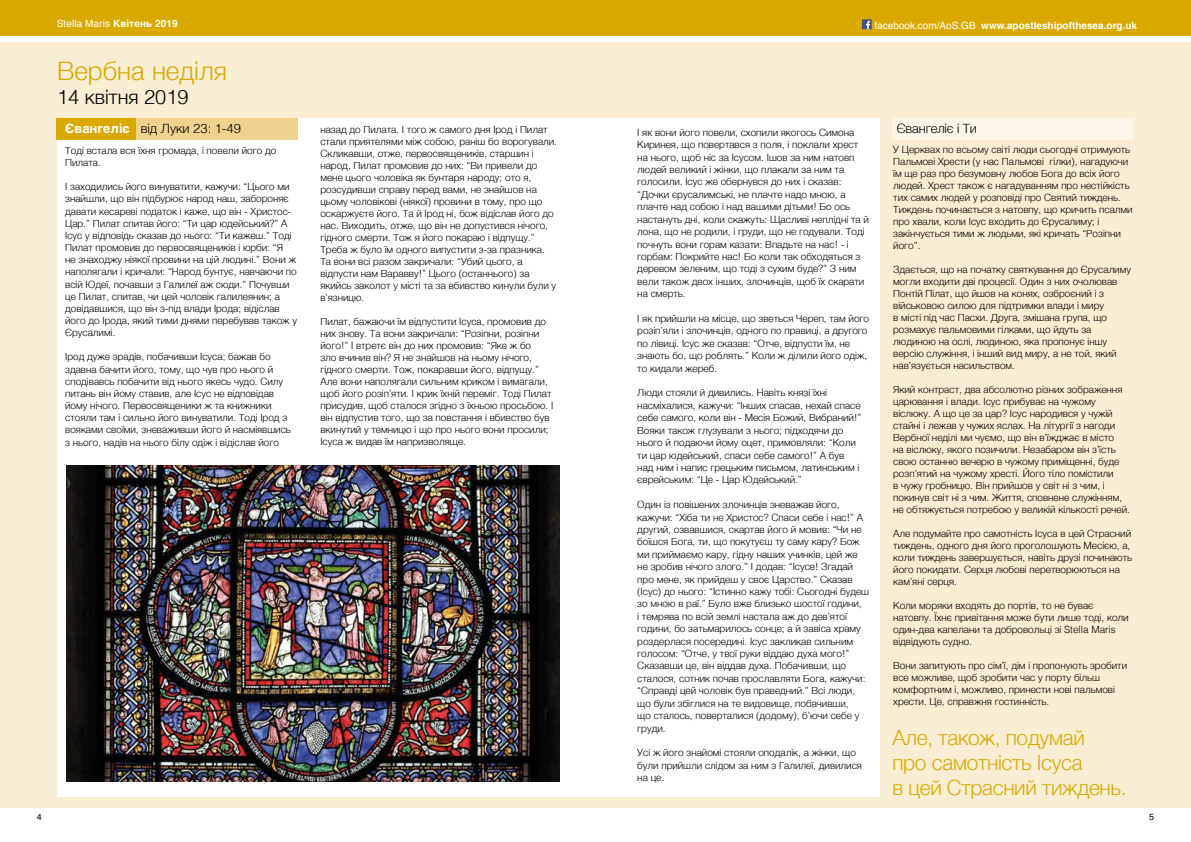
<style>
.page{position:relative;width:1191px;height:842px;background:#fff}
.page>*{position:absolute;margin:0;border:0;box-sizing:border-box;transform-origin:0 0}
.t1{font:300 26px "Helvetica";color:#d9a900}
.t2{font:300 21px/25px "Helvetica";letter-spacing:-.015em;color:#d9a900}
.t3{font:300 20px "Helvetica";color:#000}
.t4{font:300 13px "Helvetica";letter-spacing:-.01em;color:#000}
.t5{font:300 10px/12px "Helvetica";color:#000}
.t6{font:700 10px "Helvetica";color:#fff}
.t7{font:10px "Helvetica";letter-spacing:.01em;color:#fff}
.t8{font:9px "Helvetica";color:#000}
.s1{font-weight:700}
.s2{font-weight:400}
.s3{font-weight:700;color:#fff}
</style>
<div class="page">
<div style="left:0;top:0;width:1191px;height:35px;background:#d9a900"></div>
<div style="left:862px;top:19px;width:9px;height:10px;background:#3e5293"></div>
<svg style="left:866px;top:21px;width:4px;height:8px"></svg>
<div style="left:0;top:43px;width:1191px;height:765px;background:#f9edd3"></div>
<div style="left:57px;top:118px;width:822px;height:679px;background:#fff"></div>
<div style="left:57px;top:118px;width:240px;height:22px;background:#eed28e"></div>
<div style="left:57px;top:118px;width:79px;height:22px;background:#d9a900"></div>
<div style="left:892px;top:118px;width:242px;height:22px;background:#fcf6e9"></div>
<img style="left:66px;top:465px;width:493px;height:316px">
<p class="t7" style="left:57px;top:16px;width:122px">Stella Maris <span class="s1">Квітень 2019</span></p>
<p class="t6" style="left:874px;top:17px;width:264px"><span class="s2">facebook.com/AoS.GB</span> www.apostleshipofthesea.org.uk</p>
<h1 class="t1" style="left:57px;top:49px;width:171px">Вербна неділя</h1>
<h3 class="t3" style="left:57px;top:80px;width:133px">14 квітня 2019</h3>
<h3 class="t4" style="left:65px;top:117px;width:177px"><span class="s3">Євангеліє</span> від Луки 23: 1-49</h3>
<p class="t5" style="left:65px;top:143px;width:213px">Тоді встала вся їхня громада, і повели його до<br>Пилата.</p>
<p class="t5" style="left:65px;top:180px;width:233px">І заходились його винуватити, кажучи: “Цього ми знайшли, що він підбурює народ наш, забороняє давати кесареві податок і каже, що він - Христос-Цар.” Пилат спитав його: “Ти цар юдейський?” А Ісус у відповідь сказав до нього: “Ти кажеш.” Тоді Пилат промовив до первосвящеників і юрби: “Я<br>не знаходжу ніякої провини на цій людині.” Вони ж наполягали і кричали: “Народ бунтує, навчаючи по всій Юдеї, почавши з Галилеї аж сюди.” Почувши це Пилат, спитав, чи цей чоловік галилеянин; а довідавшися, що він з-під влади Ірода; відіслав його до Ірода, який тими днями перебував також у Єрусалимі.</p>
<p class="t5" style="left:65px;top:350px;width:227px">Ірод дуже зрадів, побачивши Ісуса; бажав бо здавна бачити його, тому, що чув про нього й сподівавсь побачити від нього якесь чудо. Силу питань він йому ставив, але Ісус не відповідав йому нічого. Первосвященики ж та книжники стояли там і сильно його винуватили. Тоді Ірод з вояками своїми, зневаживши його й насміявшись з нього, надів на нього білу одіж і відіслав його</p>
<h3 class="t4" style="left:896px;top:117px;width:82px">Євангеліє і Ти</h3>
<p class="t5" style="left:893px;top:143px;width:241px">У Церквах по всьому світі люди сьогодні отримують Пальмові Хрести (у нас Пальмові гілки), нагадуючи їм ще раз про безумовну любов Бога до всіх його людей. Хрест також є нагадуванням про нестійкість тих самих людей у розповіді про Святий тиждень.<br>Тиждень починається з натовпу, що кричить псалми про хвали, коли Ісус входить до Єрусалиму; і закінчується тими ж людьми, які кричать “Розіпни його”.</p>
<p class="t5" style="left:893px;top:263px;width:239px">Здається, що на початку святкування до Єрусалиму могли входити дві процесії. Один з них очолював Понтій Пілат, що йшов на конях, озброєний і з військовою силою для підтримки влади і миру<br>в місті під час Пасхи. Друга, змішана група, що розмахує пальмовими гілками, що йдуть за людиною на ослі, людиною, яка пропонує іншу версію служіння, і інший вид миру, а не той, який нав’язується насильством.</p>
<p class="t5" style="left:893px;top:383px;width:238px">Який контраст, два абсолютно різних зображення царювання і влади. Ісус прибуває на чужому віслюку. А що це за цар? Ісус народився у чужій стайні і лежав у чужих яслах. На літургії з нагоди Вербної неділі ми чуємо, що він в’їжджає в місто<br>на віслюку, якого позичили. Незабаром він з’їсть свою останню вечерю в чужому приміщенні, буде розп’ятий на чужому хресті. Його тіло помістили<br>в чужу гробницю. Він прийшов у світ ні з чим, і покинув світ ні з чим. Життя, сповнене служінням, не обтяжується потребою у великій кількості речей.</p>
<p class="t5" style="left:893px;top:527px;width:240px">Але подумайте про самотність Ісуса в цей Страсний тиждень, одного дня його проголошують Месією, а, коли тиждень завершується, навіть друзі починають його покидати. Серця любові перетворюються на кам’яні серця.</p>
<p class="t5" style="left:893px;top:599px;width:237px">Коли моряки входять до портів, то не буває натовпу. Їхнє привітання може бути лише тоді, коли один-два капелани та добровольці зі Stella Maris відвідують судно.</p>
<p class="t5" style="left:893px;top:659px;width:235px">Вони запитують про сім’ї, дім і пропонують зробити все можливе, щоб зробити час у порту більш комфортним і, можливо, принести нові пальмові хрести. Це, справжня гостинність.</p>
<p class="t5" style="left:320px;top:123px;width:238px">назад до Пилата. І того ж самого дня Ірод і Пилат стали приятелями між собою, раніш бо ворогували.<br>Скликавши, отже, первосвящеників, старшин і народ, Пилат промовив до них: “Ви привели до мене цього чоловіка як бунтаря народу; ото я, розсудивши справу перед вами, не знайшов на цьому чоловікові (ніякої) провини в тому, про що оскаржуєте його. Та й Ірод ні, бож відіслав його до нас. Виходить, отже, що він не допустився нічого, гідного смерти. Тож я його покараю і відпущу.” Треба ж було їм одного випустити з-за празника.<br>Та вони всі разом закричали: “Убий цього, а відпусти нам Варавву!” Цього (останнього) за якийсь заколот у місті та за вбивство кинули були у в’язницю.</p>
<p class="t5" style="left:320px;top:315px;width:234px">Пилат, бажаючи їм відпустити Ісуса, промовив до них знову. Та вони закричали: “Розіпни, розіпни його!” І втретє він до них промовив: “Яке ж бо<br>зло вчинив він? Я не знайшов на ньому нічого, гідного смерти. Тож, покаравши його, відпущу.” Але вони наполягали сильним криком і вимагали, щоб його розіп’яти. І крик їхній переміг. Тоді Пилат присудив, щоб сталося згідно з їхньою просьбою. І він відпустив того, що за повстання і вбивство був вкинутий у темницю і що про нього вони просили; Ісуса ж видав їм напризволяще.</p>
<p class="t5" style="left:637px;top:125px;width:233px;line-height:12.4px">І як вони його повели, схопили якогось Симона Киринея, що повертався з поля, і поклали хрест на нього, щоб ніс за Ісусом. Ішов за ним натовп людей великий і жінки, що плакали за ним та голосили. Ісус же обернувся до них і сказав: “Дочки єрусалимські, не плачте надо мною, а плачте над собою і над вашими дітьми! Бо ось настануть дні, коли скажуть: Щасливі неплідні та й лона, що не родили, і груди, що не годували. Тоді почнуть вони горам казати: Впадьте на нас! - і горбам: Покрийте нас! Бо коли так обходяться з деревом зеленим, що тоді з сухим буде?” З ним вели також двох інших, злочинців, щоб їх скарати на смерть.</p>
<p class="t5" style="left:637px;top:311px;width:233px;line-height:12.4px">І як прийшли на місце, що зветься Череп, там його розіп’яли і злочинців, одного по правиці, а другого по лівиці. Ісус же сказав: “Отче, відпусти їм, не знають бо, що роблять.” Коли ж ділили його одіж, то кидали жереб.</p>
<p class="t5" style="left:637px;top:386px;width:225px;line-height:12.4px">Люди стояли й дивились. Навіть князі їхні насміхалися, кажучи: “Інших спасав, нехай спасе себе самого, коли він - Месія Божий, Вибраний!” Вояки також глузували з нього; підходячи до нього й подаючи йому оцет, примовляли: “Коли ти цар юдейський, спаси себе самого!” А був над ним і напис грецьким письмом, латинським і єврейським: “Це - Цар Юдейський.”</p>
<p class="t5" style="left:637px;top:498px;width:233px;line-height:12.4px">Один із повішених злочинців зневажав його, кажучи: “Хіба ти не Христос? Спаси себе і нас!” А другий, озвавшися, скартав його й мовив: “Чи не боїшся Бога, ти, що покутуєш ту саму кару? Бож ми приймаємо кару, гідну наших учинків, цей же не зробив нічого злого.” І додав: “Ісусе! Згадай про мене, як прийдеш у своє Царство.” Сказав (Ісус) до нього: “Істинно кажу тобі: Сьогодні будеш зо мною в раї.” Було вже близько шостої години,<br>і темрява по всій землі настала аж до дев’ятої години, бо затьмарилось сонце; а й завіса храму роздерлася посередині. Ісус закликав сильним голосом: “Отче, у твої руки віддаю духа мого!” Сказавши це, він віддав духа. Побачивши, що сталося, сотник почав прославляти Бога, кажучи: “Справді цей чоловік був праведний.” Всі люди, що були збіглися на те видовище, побачивши,<br>що сталось, поверталися (додому), б’ючи себе у груди.</p>
<p class="t5" style="left:637px;top:746px;width:226px;line-height:12.4px">Усі ж його знайомі стояли оподалік, а жінки, що були прийшли слідом за ним з Галилеї, дивилися на це.</p>
<h2 class="t2" style="left:892px;top:724px;width:236px">Але, також, подумай<br>про самотність Ісуса<br>в цей Страсний тиждень.</h2>
<p class="t8" style="left:37px;top:810px;width:7px">4</p>
<p class="t8" style="left:1149px;top:810px;width:7px">5</p>
</div>
